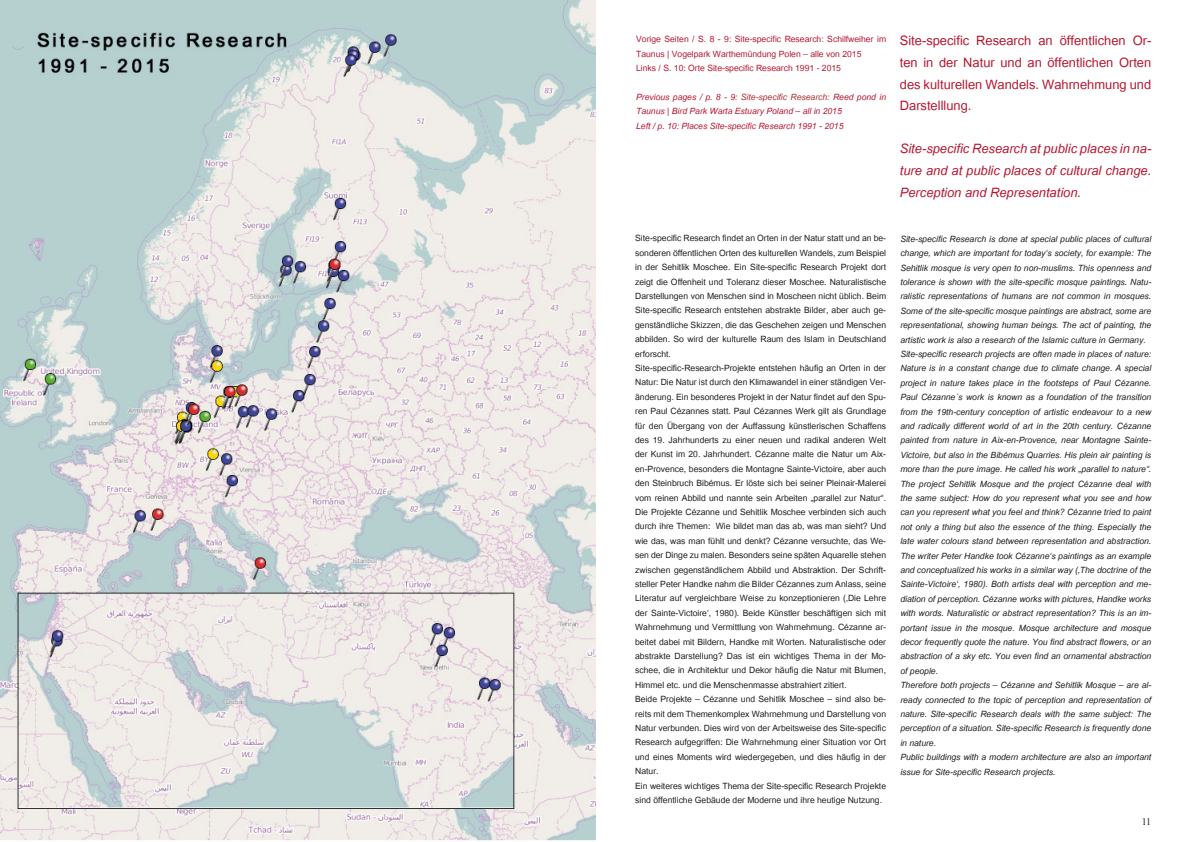
<style>
.page{position:relative;width:1191px;height:842px;background:#fff}
.page>*{position:absolute;margin:0;border:0;box-sizing:border-box;transform-origin:0 0}
.t1{font:18px/21.6px "Utsaah";color:#b6152e;text-align:justify}
.t2{font:italic 18px/21.6px "Utsaah";color:#b6152e;text-align:justify}
.t3{font:12px/14.4px "Utsaah";color:#1d1d1b;text-align:justify}
.t4{font:italic 12px/14.4px "Utsaah";color:#1d1d1b;text-align:justify}
.t5{font:12px/14.4px "Utsaah";color:#b6152e}
.t6{font:italic 12px/14.4px "Utsaah";color:#b6152e}
.t7{font:10px "Times New Roman";color:#1d1d1b}
.s1{color:#ab2f2d}
</style>
<div class="page">
<img style="left:0;top:0;width:595px;height:841px">
<p class="t5" style="left:636px;top:33px;width:251px">Vorige Seiten / S. 8 - 9: Site-specific Research: Schilfweiher im<br>Taunus | Vogelpark Warthemündung Polen – alle von 2015</p>
<p class="t5" style="left:636px;top:62px;width:206px">Links / S. 10: Orte Site-specific Research 1991 - 2015</p>
<p class="t6" style="left:636px;top:91px;width:251px">Previous pages / p. 8 - 9: <span class="s1">Site-specific Research:</span> Reed pond in<br>Taunus | Bird Park Warta Estuary Poland – all in 2015</p>
<p class="t6" style="left:636px;top:119px;width:209px">Left / p. 10: Places Site-specific Research 1991 - 2015</p>
<p class="t3" style="left:635px;top:232px;width:252px">Site-specific Research findet an Orten in der Natur statt und an be&shy;sonderen öffentlichen Orten des kulturellen Wandels, zum Beispiel in der Sehitlik Moschee. Ein Site-specific Research Projekt dort zeigt die Offenheit und Toleranz dieser Moschee. Naturalistische Darstellungen von Menschen sind in Moscheen nicht üblich. Beim Site-specific Research entstehen abstrakte Bilder, aber auch ge&shy;genständliche Skizzen, die das Geschehen zeigen und Menschen abbilden. So wird der kulturelle Raum des Islam in Deutschland erforscht.</p>
<p class="t3" style="left:635px;top:362px;width:252px">Site-specific-Research-Projekte entstehen häufig an Orten in der Natur: Die Natur ist durch den Klimawandel in einer ständigen Ver&shy;änderung. Ein besonderes Projekt in der Natur findet auf den Spu&shy;ren Paul Cézannes statt. Paul Cézannes Werk gilt als Grundlage für den Übergang von der Auffassung künstlerischen Schaffens des 19. Jahrhunderts zu einer neuen und radikal anderen Welt der Kunst im 20. Jahrhundert. Cézanne malte die Natur um Aix&shy;en-Provence, besonders die Montagne Sainte-Victoire, aber auch den Steinbruch Bibémus. Er löste sich bei seiner Pleinair-Malerei vom reinen Abbild und nannte sein Arbeiten „parallel zur Natur“.<br>Die Projekte Cézanne und Sehitlik Moschee verbinden sich auch durch ihre Themen: Wie bildet man das ab, was man sieht? Und wie das, was man fühlt und denkt? Cézanne versuchte, das We&shy;sen der Dinge zu malen. Besonders seine späten Aquarelle stehen zwischen gegenständlichem Abbild und Abstraktion. Der Schrift&shy;steller Peter Handke nahm die Bilder Cézannes zum Anlass, seine Literatur auf vergleichbare Weise zu konzeptionieren (‚Die Lehre der Sainte-Victoire‘, 1980). Beide Künstler beschäftigen sich mit Wahrnehmung und Vermittlung von Wahrnehmung. Cézanne ar&shy;beitet dabei mit Bildern, Handke mit Worten. Naturalistische oder abstrakte Darstellung? Das ist ein wichtiges Thema in der Mo&shy;schee, die in Architektur und Dekor häufig die Natur mit Blumen, Himmel etc. und die Menschenmasse abstrahiert zitiert.</p>
<p class="t3" style="left:635px;top:693px;width:252px">Beide Projekte – Cézanne und Sehitlik Moschee – sind also be&shy;reits mit dem Themenkomplex Wahrnehmung und Darstellung von Natur verbunden. Dies wird von der Arbeitsweise des Site-specific Research aufgegriffen: Die Wahrnehmung einer Situation vor Ort und eines Moments wird wiedergegeben, und dies häufig in der Natur.</p>
<p class="t3" style="left:635px;top:779px;width:252px">Ein weiteres wichtiges Thema der Site-specific Research Projekte sind öffentliche Gebäude der Moderne und ihre heutige Nutzung.</p>
<p class="t1" style="left:900px;top:31px;width:253px">Site-specific Research an öffentlichen Or&shy;ten in der Natur und an öffentlichen Orten des kulturellen Wandels. Wahrnehmung und Darstelllung.</p>
<p class="t2" style="left:900px;top:139px;width:253px">Site-specific Research at public places in na&shy;ture and at public places of cultural change.<br>Perception and Representation.</p>
<p class="t4" style="left:900px;top:232px;width:252px">Site-specific Research is done at special public places of cultural change, which are important for today‘s society, for example: The Sehitlik mosque is very open to non-muslims. This openness and tolerance is shown with the site-specific mosque paintings. Natu&shy;ralistic representations of humans are not common in mosques.<br>Some of the site-specific mosque paintings are abstract, some are representational, showing human beings. The act of painting, the artistic work is also a research of the Islamic culture in Germany.</p>
<p class="t4" style="left:900px;top:348px;width:252px">Site-specific research projects are often made in places of nature:<br>Nature is in a constant change due to climate change. A special project in nature takes place in the footsteps of Paul Cézanne.<br>Paul Cézanne´s work is known as a foundation of the transition from the 19th-century conception of artistic endeavour to a new and radically different world of art in the 20th century. Cézanne painted from nature in Aix-en-Provence, near Montagne Sainte-Victoire, but also in the Bibémus Quarries. His plein air painting is more than the pure image. He called his work „parallel to nature“.<br>The project Sehitlik Mosque and the project Cézanne deal with the same subject: How do you represent what you see and how can you represent what you feel and think? Cézanne tried to paint not only a thing but also the essence of the thing. Especially the late water colours stand between representation and abstraction.<br>The writer Peter Handke took Cézanne‘s paintings as an example and conceptualized his works in a similar way (‚The doctrine of the Sainte-Victoire‘, 1980). Both artists deal with perception and me&shy;diation of perception. Cézanne works with pictures, Handke works with words. Naturalistic or abstract representation? This is an im&shy;portant issue in the mosque. Mosque architecture and mosque decor frequently quote the nature. You find abstract flowers, or an abstraction of a sky etc. You even find an ornamental abstraction of people.</p>
<p class="t4" style="left:900px;top:679px;width:252px">Therefore both projects – Cézanne and Sehitlik Mosque – are al&shy;ready connected to the topic of perception and representation of nature. Site-specific Research deals with the same subject: The perception of a situation. Site-specific Research is frequently done in nature.</p>
<p class="t4" style="left:900px;top:751px;width:252px">Public buildings with a modern architecture are also an important issue for Site-specific Research projects.</p>
<p class="t7" style="left:1141px;top:815px;width:11px">11</p>
</div>
